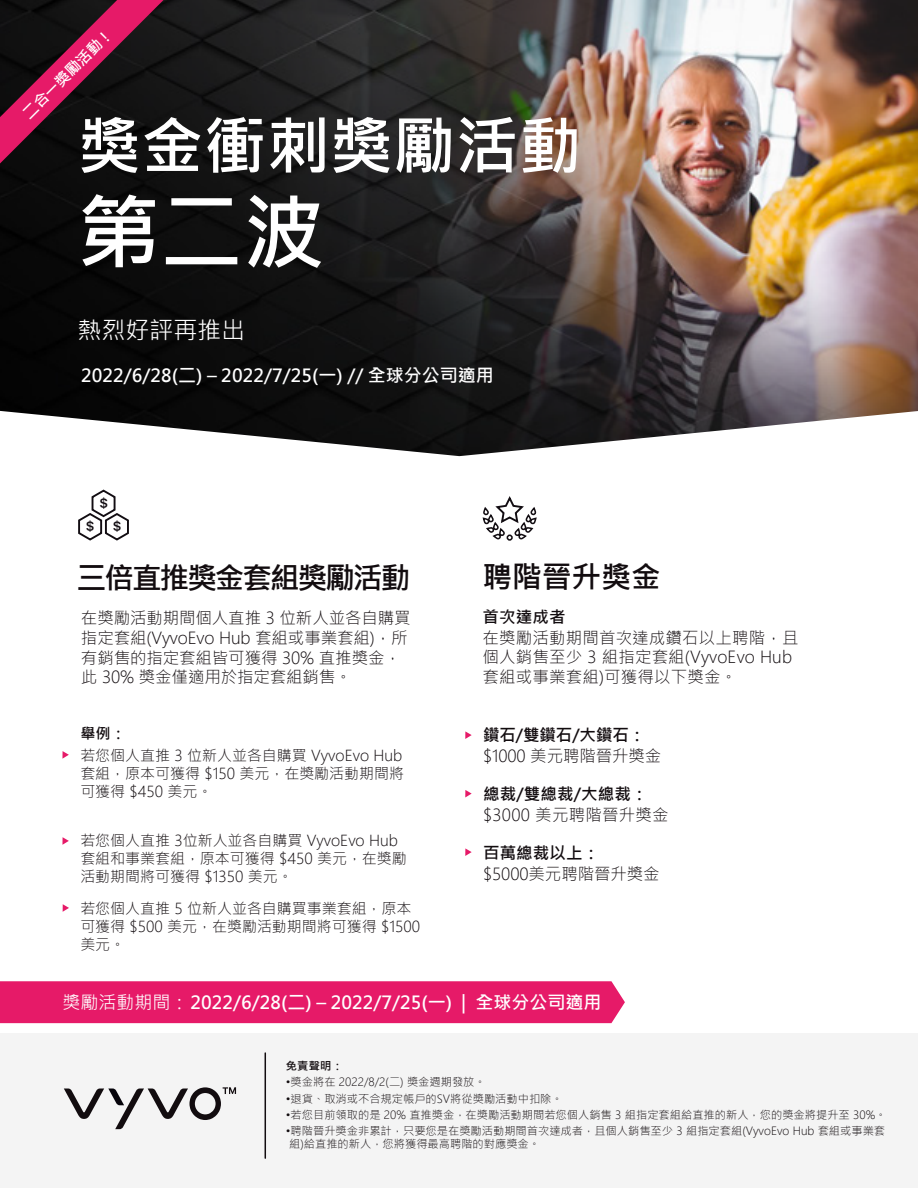
<style>
.page{position:relative;width:918px;height:1188px;background:#fff}
.page>*{position:absolute;margin:0;border:0;box-sizing:border-box;transform-origin:0 0}
.t1{font:700 82.5px "Microsoft Jheng Hei";color:#fff}
.t2{font:700 63px "Microsoft Jheng Hei";color:#fff}
.t3{font:700 30px "Microsoft Jheng Hei";letter-spacing:-.08em;color:#120c0f}
.t4{font:24px "Microsoft Jheng Hei";letter-spacing:-.005em;color:#fff}
.t5{font:700 18px "Microsoft Jheng Hei";color:#fff}
.t6{font:300 16.5px/19.8px "Microsoft Jheng Hei";letter-spacing:-.01em;color:#120c0f}
.t7{font:300 16.5px/19.8px "Microsoft Jheng Hei";letter-spacing:.01em;color:#120c0f}
.t8{font:700 16.5px "Microsoft Jheng Hei";letter-spacing:.005em;color:#120c0f}
.t9{font:300 16.5px "Microsoft Jheng Hei";letter-spacing:.015em;color:#120c0f}
.t10{font:300 15px/18px "Microsoft Jheng Hei";letter-spacing:-.005em;color:#120c0f}
.t11{font:700 15px "Microsoft Jheng Hei";color:#fff}
.t12{font:700 15px "Microsoft Jheng Hei";color:#120c0f}
.t13{font:600 13.8px "SF Pro Display";color:#120d12}
.t14{font:300 11.25px/13.5px "Microsoft Jheng Hei";color:#120c0f}
.t15{font:700 11.25px "Microsoft Jheng Hei";color:#120c0f}
.s1{font-weight:400}
</style>
<div class="page">
<div style="left:0;top:1034px;width:918px;height:154px;background:#f4f4f4"></div>
<svg style="left:62px;top:751px;width:7px;height:8px"></svg>
<svg style="left:62px;top:837px;width:7px;height:8px"></svg>
<svg style="left:63px;top:904px;width:6px;height:8px"></svg>
<svg style="left:465px;top:731px;width:7px;height:8px"></svg>
<svg style="left:465px;top:790px;width:7px;height:7px"></svg>
<svg style="left:465px;top:848px;width:7px;height:8px"></svg>
<svg style="left:64px;top:1087px;width:172px;height:42px"></svg>
<hr style="left:265px;top:1053px;width:1px;height:105px;background:#120c0f">
<svg style="left:482px;top:496px;width:55px;height:45px"></svg>
<svg style="left:78px;top:489px;width:51px;height:52px"></svg>
<img style="left:0;top:0;width:918px;height:456px">
<svg style="left:0;top:0;width:164px;height:164px;background:#431225"></svg>
<div style="left:0;top:981px;width:625px;height:42px;background:#e61a68"></div>
<h3 class="t11" style="left:19px;top:109px;width:122px;rotate:-45deg">二合一獎勵活動！</h3>
<h2 class="t2" style="left:78px;top:107px;width:505px">獎金衝刺獎勵活動</h2>
<h1 class="t1" style="left:78px;top:181px;width:249px">第二波</h1>
<h3 class="t4" style="left:78px;top:316px;width:169px">熱烈好評再推出</h3>
<h3 class="t5" style="left:81px;top:364px;width:414px">2022/6/28(二) – 2022/7/25(一) // 全球分公司適用</h3>
<p class="t13" style="left:99px;top:493px;width:10px">$</p>
<p class="t13" style="left:86px;top:517px;width:10px">$</p>
<p class="t13" style="left:113px;top:517px;width:10px">$</p>
<h3 class="t3" style="left:76px;top:559px;width:335px">三倍直推獎金套組獎勵活動</h3>
<h3 class="t3" style="left:483px;top:558px;width:180px">聘階晉升獎金</h3>
<h3 class="t8" style="left:483px;top:606px;width:85px">首次達成者</h3>
<h3 class="t7" style="left:483px;top:628px;width:317px">在獎勵活動期間首次達成鑽石以上聘階，且個人銷售至少 3 組指定套組(VyvoEvo Hub套組或事業套組)可獲得以下獎金。</h3>
<h3 class="t6" style="left:81px;top:608px;width:331px">在獎勵活動期間個人直推 3 位新人並各自購買指定套組(VyvoEvo Hub 套組或事業套組)，所有銷售的指定套組皆可獲得 30% 直推獎金，此 30% 獎金僅適用於指定套組銷售。</h3>
<h3 class="t12" style="left:80px;top:724px;width:47px">舉例：</h3>
<h3 class="t10" style="left:80px;top:746px;width:325px">若您個人直推 3 位新人並各自購買 VyvoEvo Hub套組，原本可獲得 $150 美元，在獎勵活動期間將可獲得 $450 美元。</h3>
<h3 class="t10" style="left:80px;top:832px;width:328px">若您個人直推 3位新人並各自購買 VyvoEvo Hub套組和事業套組，原本可獲得 $450 美元，在獎勵活動期間將可獲得 $1350 美元。</h3>
<h3 class="t10" style="left:80px;top:899px;width:341px">若您個人直推 5 位新人並各自購買事業套組，原本可獲得 $500 美元，在獎勵活動期間將可獲得 $1500美元。</h3>
<h3 class="t8" style="left:483px;top:724px;width:164px">鑽石/雙鑽石/大鑽石：</h3>
<h3 class="t6" style="left:483px;top:746px;width:180px">$1000 美元聘階晉升獎金</h3>
<h3 class="t8" style="left:483px;top:783px;width:166px">總裁/雙總裁/大總裁：</h3>
<h3 class="t9" style="left:483px;top:804px;width:187px">$3000 美元聘階晉升獎金</h3>
<h3 class="t8" style="left:483px;top:842px;width:118px">百萬總裁以上：</h3>
<h3 class="t6" style="left:483px;top:864px;width:178px">$5000美元聘階晉升獎金</h3>
<h3 class="t5" style="left:63px;top:991px;width:540px"><span class="s1">獎勵活動期間：</span>2022/6/28(二) – 2022/7/25(一) | 全球分公司適用</h3>
<p class="t15" style="left:286px;top:1059px;width:59px">免責聲明：</p>
<p class="t14" style="left:286px;top:1075px;width:201px">•獎金將在 2022/8/2(二) 獎金週期發放。</p>
<p class="t14" style="left:286px;top:1092px;width:278px">•退貨、取消或不合規定帳戶的SV將從獎勵活動中扣除。</p>
<p class="t14" style="left:286px;top:1108px;width:602px">•若您目前領取的是 20% 直推獎金，在獎勵活動期間若您個人銷售 3 組指定套組給直推的新人，您的獎金將提升至 30%。</p>
<p class="t14" style="left:286px;top:1124px;width:601px">•聘階晉升獎金非累計，只要您是在獎勵活動期間首次達成者，且個人銷售至少 3 組指定套組(VyvoEvo Hub 套組或事業套組)給直推的新人，您將獲得最高聘階的對應獎金。</p>
</div>
